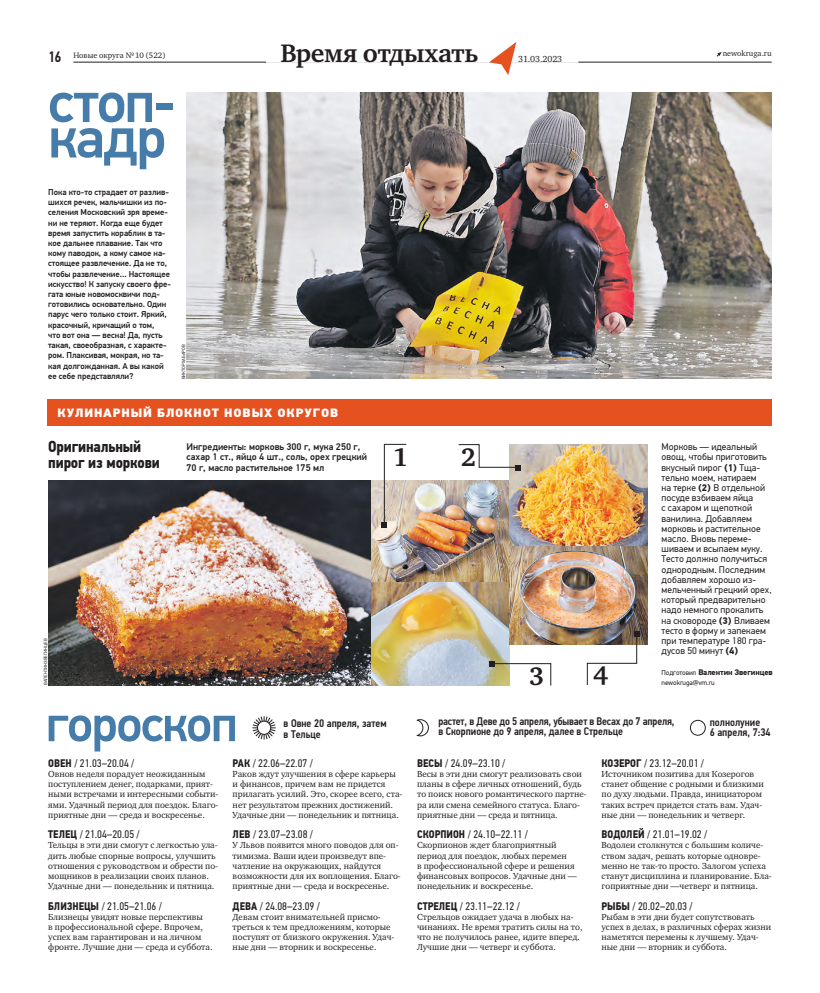
<style>
.page{position:relative;width:820px;height:993px;background:#fff}
.page>*{position:absolute;margin:0;border:0;box-sizing:border-box;transform-origin:0 0}
.t1{font:500 58.8px "PF Din Text Pro";letter-spacing:-.035em;color:#457ca9}
.t2{font:500 51.4px "PF Din Text Pro";letter-spacing:-.035em;color:#457ca9}
.t3{font:700 26px "Charter ITC";letter-spacing:-.01em;color:#231f20}
.t4{font:700 16px/16px "PF Din Text Cond Pro";letter-spacing:-.01em;color:#231f20}
.t5{font:500 15px "PF Din Text Cond Pro";color:#231f20}
.t6{font:900 12px "PF Din Text Pro";letter-spacing:.07em;color:#fff}
.t7{font:11px "PF Din Text Cond Pro";color:#231f20}
.t8{font:500 11px/10.2px "PF Din Text Cond Pro";letter-spacing:-.005em;color:#231f20}
.t9{font:9.6px/10.2px "PF Din Text Pro";letter-spacing:.005em;color:#231f20}
.t10{font:500 9.6px/10.2px "PF Din Text Pro";color:#231f20}
.t11{font:9px/10.2px "Charter ITC";color:#231f20}
.t12{font:500 8.5px/10.2px "PF Din Text Pro";letter-spacing:-.005em;color:#231f20}
.t13{font:8px "Charter ITC";color:#231f20}
.t14{font:700 8px "PF Din Text Pro";letter-spacing:-.015em;color:#231f20}
.t15{font:7px "PF Din Text Pro";letter-spacing:-.015em;color:#231f20}
.t16{font:4.5px "PF Din Text Pro";color:#231f20}
.s1{font-weight:700}
.s2{font-weight:400;font-size:7px}
</style>
<div class="page">
<svg style="left:716px;top:52px;width:5px;height:5px"></svg>
<hr style="left:73px;top:62px;width:698px;height:1px;background:#231f20">
<div style="left:266px;top:43px;width:312px;height:20px;background:#fff"></div>
<svg style="left:489px;top:42px;width:27px;height:33px"></svg>
<svg style="left:416px;top:719px;width:12px;height:17px"></svg>
<svg style="left:252px;top:716px;width:24px;height:23px"></svg>
<div style="left:690px;top:719px;width:15px;height:16px;border:1px solid #231f20;border-radius:50%"></div>
<img style="left:186px;top:93px;width:585px;height:285px">
<img style="left:48px;top:480px;width:461px;height:204px">
<img style="left:509px;top:444px;width:138px;height:200px">
<svg style="left:381px;top:443px;width:25px;height:85px"></svg>
<svg style="left:489px;top:660px;width:62px;height:25px"></svg>
<svg style="left:586px;top:631px;width:53px;height:54px"></svg>
<svg style="left:458px;top:444px;width:63px;height:26px"></svg>
<div style="left:47px;top:399px;width:724px;height:26px;background:#e65120"></div>
<h3 class="t5" style="left:48px;top:51px;width:15px">16</h3>
<h3 class="t3" style="left:280px;top:37px;width:199px">Время отдыхать</h3>
<p class="t13" style="left:722px;top:48px;width:51px">newokruga.ru</p>
<p class="t13" style="left:73px;top:50px;width:94px">Новые округа № 10 (522)</p>
<p class="t11" style="left:518px;top:54px;width:45px">31.03.2023</p>
<h1 class="t1" style="left:48px;top:78px;width:128px">стоп-</h1>
<h1 class="t1" style="left:48px;top:113px;width:120px">кадр</h1>
<p class="t12" style="left:48px;top:188px;width:124px">Пока кто-то страдает от разлив&shy;шихся речек, мальчишки из по&shy;селения Московский зря време&shy;ни не теряют. Когда еще будет время запустить кораблик в та&shy;кое дальнее плавание. Так что кому паводок, а кому самое на&shy;стоящее развлечение. Да не то, чтобы развлечение... Настоящее искусство! К запуску своего фре&shy;гата юные новомосквичи под&shy;готовились основательно. Один парус чего только стоит. Яркий, красочный, кричащий о том,<br>что вот она — весна! Да, пусть такая, своеобразная, с характе&shy;ром. Плаксивая, мокрая, но та&shy;кая долгожданная. А вы какой ее себе представляли?</p>
<p class="t16" style="left:182px;top:379px;width:36px;rotate:-90deg">ВИКТОР ХАБАРОВ</p>
<h3 class="t6" style="left:58px;top:407px;width:282px">КУЛИНАРНЫЙ БЛОКНОТ НОВЫХ ОКРУГОВ</h3>
<h3 class="t4" style="left:48px;top:439px;width:113px">Оригинальный пирог из моркови</h3>
<p class="t10" style="left:186px;top:442px;width:182px">Ингредиенты: морковь 300 г, мука 250 г, сахар 1 ст., яйцо 4 шт., соль, орех грецкий<br>70 г, масло растительное 175 мл</p>
<p class="t9" style="left:661px;top:442px;width:112px">Морковь — идеальный овощ, чтобы приготовить вкусный пирог <span class="s1">(1)</span> Тща&shy;тельно моем, натираем<br>на терке <span class="s1">(2)</span> В отдельной посуде взбиваем яйца<br>с сахаром и щепоткой ванилина. Добавляем морковь и растительное масло. Вновь переме&shy;шиваем и всыпаем муку.<br>Тесто должно получиться однородным. Последним добавляем хорошо из&shy;мельченный грецкий орех, который предварительно надо немного прокалить на сковороде <span class="s1">(3)</span> Вливаем тесто в форму и запекаем при температуре 180 гра&shy;дусов 50 минут <span class="s1">(4)</span></p>
<p class="t14" style="left:661px;top:668px;width:112px"><span class="s2">Подготовил</span> Валентин Звегинцев</p>
<p class="t15" style="left:661px;top:679px;width:55px">newokruga@vm.ru</p>
<h3 class="t3" style="left:393px;top:441px;width:17px">1</h3>
<h3 class="t3" style="left:460px;top:441px;width:17px">2</h3>
<p class="t16" style="left:44px;top:684px;width:48px;rotate:-90deg">ВАЛЕНТИНЗВЕГИНЦЕВ</p>
<h3 class="t3" style="left:593px;top:659px;width:17px">4</h3>
<h3 class="t3" style="left:529px;top:659px;width:17px">3</h3>
<h2 class="t2" style="left:46px;top:702px;width:194px">гороскоп</h2>
<p class="t7" style="left:48px;top:758px;width:88px"><span class="s1">ОВЕН</span> / 21.03–20.04 /</p>
<p class="t11" style="left:48px;top:768px;width:172px">Овнов неделя порадует неожиданным поступлением денег, подарками, прият&shy;ными встречами и интересными событи&shy;ями. Удачный период для поездок. Благо&shy;приятные дни — среда и воскресенье.</p>
<p class="t7" style="left:232px;top:829px;width:82px"><span class="s1">ЛЕВ</span> / 23.07–23.08 /</p>
<p class="t11" style="left:232px;top:839px;width:169px">У Львов появится много поводов для оп&shy;тимизма. Ваши идеи произведут впе&shy;чатление на окружающих, найдутся возможности для их воплощения. Благо&shy;приятные дни — среда и воскресенье.</p>
<p class="t8" style="left:283px;top:719px;width:104px">в Овне 20 апреля, затем в Тельце</p>
<p class="t8" style="left:438px;top:716px;width:237px">растет, в Деве до 5 апреля, убывает в Весах до 7 апреля, в Скорпионе до 9 апреля, далее в Стрельце</p>
<p class="t8" style="left:709px;top:718px;width:62px">полнолуние<br>6 апреля, 7:34</p>
<p class="t7" style="left:232px;top:758px;width:82px"><span class="s1">РАК</span> / 22.06–22.07 /</p>
<p class="t11" style="left:232px;top:768px;width:171px">Раков ждут улучшения в сфере карьеры и финансов, причем вам не придется прилагать усилий. Это, скорее всего, ста&shy;нет результатом прежних достижений.<br>Удачные дни — понедельник и пятница.</p>
<p class="t7" style="left:417px;top:758px;width:90px"><span class="s1">ВЕСЫ</span> / 24.09–23.10 /</p>
<p class="t11" style="left:417px;top:768px;width:171px">Весы в эти дни смогут реализовать свои планы в сфере личных отношений, будь то поиск нового романтического партне&shy;ра или смена семейного статуса. Благо&shy;приятные дни — среда и пятница.</p>
<p class="t7" style="left:601px;top:758px;width:104px"><span class="s1">КОЗЕРОГ</span> / 23.12–20.01 /</p>
<p class="t11" style="left:601px;top:768px;width:164px">Источником позитива для Козерогов станет общение с родными и близкими по духу людьми. Правда, инициатором таких встреч придется стать вам. Удач&shy;ные дни — понедельник и четверг.</p>
<p class="t7" style="left:601px;top:829px;width:107px"><span class="s1">ВОДОЛЕЙ</span> / 21.01–19.02 /</p>
<p class="t11" style="left:601px;top:839px;width:172px">Водолеи столкнутся с большим количе&shy;ством задач, решать которые одновре&shy;менно не так-то просто. Залогом успеха станут дисциплина и планирование. Бла&shy;гоприятные дни —четверг и пятница.</p>
<p class="t7" style="left:48px;top:829px;width:93px"><span class="s1">ТЕЛЕЦ</span> / 21.04–20.05 /</p>
<p class="t11" style="left:48px;top:839px;width:171px">Тельцы в эти дни смогут с легкостью ула&shy;дить любые спорные вопросы, улучшить отношения с руководством и обрести по&shy;мощников в реализации своих планов.<br>Удачные дни — понедельник и пятница.</p>
<p class="t7" style="left:417px;top:829px;width:112px"><span class="s1">СКОРПИОН</span> / 24.10–22.11 /</p>
<p class="t11" style="left:417px;top:839px;width:161px">Скорпионов ждет благоприятный период для поездок, любых перемен<br>в профессиональной сфере и решения финансовых вопросов. Удачные дни — понедельник и воскресенье.</p>
<p class="t7" style="left:48px;top:901px;width:115px"><span class="s1">БЛИЗНЕЦЫ</span> / 21.05–21.06 /</p>
<p class="t11" style="left:48px;top:911px;width:166px">Близнецы увидят новые перспективы<br>в профессиональной сфере. Впрочем, успех вам гарантирован и на личном фронте. Лучшие дни — среда и суббота.</p>
<p class="t7" style="left:232px;top:901px;width:89px"><span class="s1">ДЕВА</span> / 24.08–23.09 /</p>
<p class="t11" style="left:232px;top:911px;width:163px">Девам стоит внимательней присмо&shy;треться к тем предложениям, которые поступят от близкого окружения. Удач&shy;ные дни — вторник и воскресенье.</p>
<p class="t7" style="left:417px;top:901px;width:104px"><span class="s1">СТРЕЛЕЦ</span> / 23.11–22.12 /</p>
<p class="t11" style="left:417px;top:911px;width:167px">Стрельцов ожидает удача в любых на&shy;чинаниях. Не время тратить силы на то, что не получилось ранее, идите вперед.<br>Лучшие дни — четверг и суббота.</p>
<p class="t7" style="left:601px;top:901px;width:93px"><span class="s1">РЫБЫ</span> / 20.02–20.03 /</p>
<p class="t11" style="left:601px;top:911px;width:171px">Рыбам в эти дни будет сопутствовать успех в делах, в различных сферах жизни наметятся перемены к лучшему. Удач&shy;ные дни — вторник и суббота.</p>
</div>
